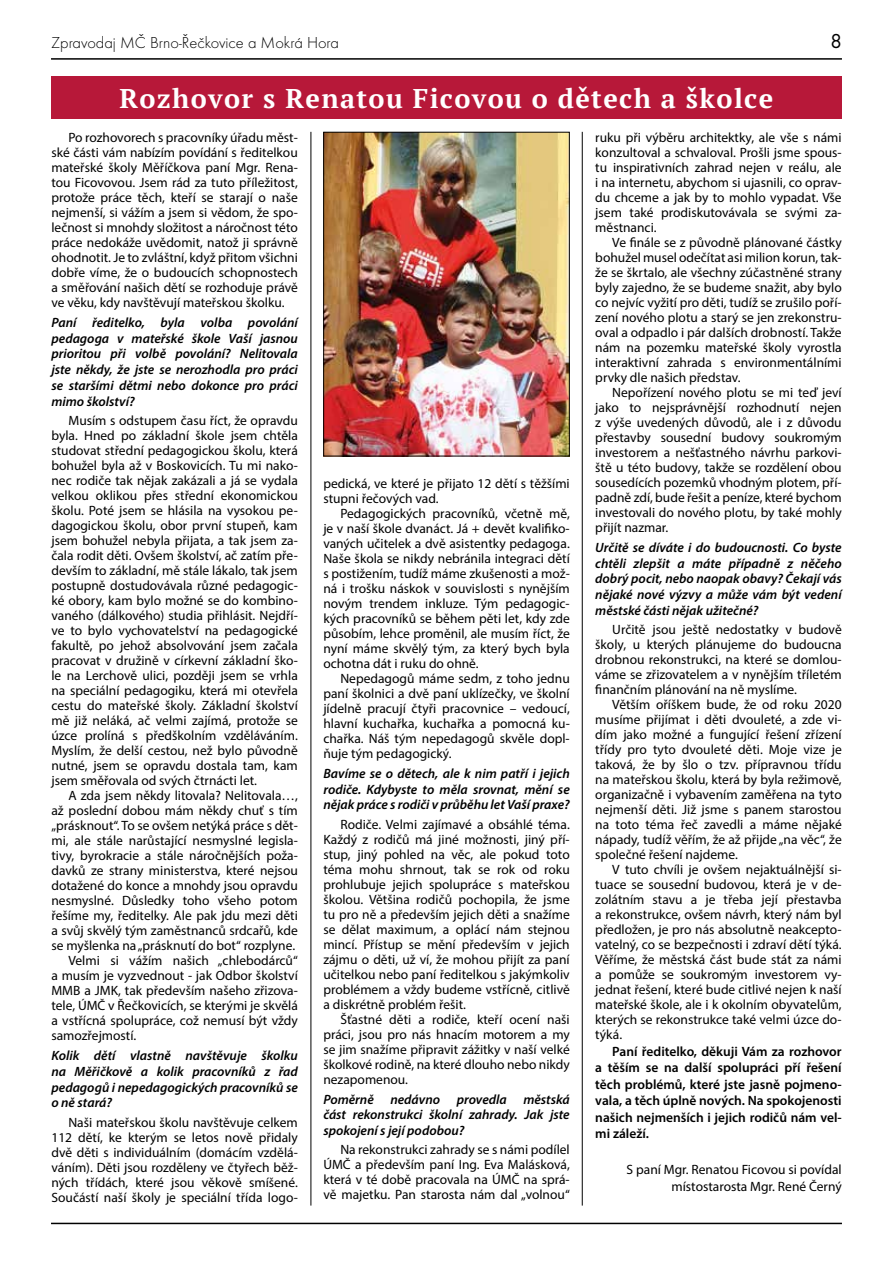
<style>
.page{position:relative;width:893px;height:1263px;background:#fff}
.page>*{position:absolute;margin:0;border:0;box-sizing:border-box;transform-origin:0 0}
.t1{font:700 27px "PT Serif";letter-spacing:.05em;color:#fff}
.t2{font:21px "Futura TOT";color:#000}
.t3{font:16.5px "Futura TOT Ligh";color:#000}
.t4{font:13.5px/15px "Myriad Pro";color:#000;text-align:justify}
.t5{font:italic 600 13.5px/15.8px "Myriad Pro";color:#000;text-align:justify}
.t6{font:600 13.5px/16.5px "Myriad Pro";color:#000;text-align:justify}
</style>
<div class="page">
<hr style="left:51px;top:58px;width:791px;height:2px;background:#000">
<hr style="left:51px;top:1223px;width:791px;height:1px;background:#000">
<hr style="left:311px;top:132px;width:1px;height:1073px;background:#000">
<hr style="left:582px;top:132px;width:1px;height:1073px;background:#000">
<div style="left:51px;top:77px;width:790px;height:42px;background:#b71839"></div>
<img style="left:325px;top:134px;width:243px;height:320px">
<div style="left:323px;top:132px;width:247px;height:324px;border:1px solid #000"></div>
<p class="t3" style="left:51px;top:33px;width:289px">Zpravodaj MČ Brno-Řečkovice a Mokrá Hora</p>
<h2 class="t2" style="left:830px;top:28px;width:13px">8</h2>
<h1 class="t1" style="left:119px;top:81px;width:655px">Rozhovor s Renatou Ficovou o dětech a školce</h1>
<p class="t4" style="left:51px;top:130px;width:248px;text-indent:17px">Po rozhovorech s pracovníky úřadu měst&shy;ské části vám nabízím povídání s ředitelkou mateřské školy Měříčkova paní Mgr. Rena&shy;tou Ficovovou. Jsem rád za tuto příležitost, protože práce těch, kteří se starají o naše nejmenší, si vážím a jsem si vědom, že spo&shy;lečnost si mnohdy složitost a náročnost této práce nedokáže uvědomit, natož ji správně ohodnotit. Je to zvláštní, když přitom všichni dobře víme, že o budoucích schopnostech a směřování našich dětí se rozhoduje právě ve věku, kdy navštěvují mateřskou školku.</p>
<p class="t5" style="left:51px;top:314px;width:248px">Paní ředitelko, byla volba povolání pedagoga v mateřské škole Vaší jasnou prioritou při volbě povolání? Nelitovala jste někdy, že jste se nerozhodla pro práci se staršími dětmi nebo dokonce pro práci mimo školství?</p>
<p class="t4" style="left:51px;top:413px;width:248px;text-indent:17px">Musím s odstupem času říct, že opravdu byla. Hned po základní škole jsem chtěla studovat střední pedagogickou školu, která bohužel byla až v Boskovicích. Tu mi nako&shy;nec rodiče tak nějak zakázali a já se vydala velkou oklikou přes střední ekonomickou školu. Poté jsem se hlásila na vysokou pe&shy;dagogickou školu, obor první stupeň, kam jsem bohužel nebyla přijata, a tak jsem za&shy;čala rodit děti. Ovšem školství, ač zatím pře&shy;devším to základní, mě stále lákalo, tak jsem postupně dostudovávala různé pedagogic&shy;ké obory, kam bylo možné se do kombino&shy;vaného (dálkového) studia přihlásit. Nejdří&shy;ve to bylo vychovatelství na pedagogické fakultě, po jehož absolvování jsem začala pracovat v družině v církevní základní ško&shy;le na Lerchově ulici, později jsem se vrhla na speciální pedagogiku, která mi otevřela cestu do mateřské školy. Základní školství mě již neláká, ač velmi zajímá, protože se úzce prolíná s předškolním vzděláváním.<br>Myslím, že delší cestou, než bylo původně nutné, jsem se opravdu dostala tam, kam jsem směřovala od svých čtrnácti let.</p>
<p class="t4" style="left:68px;top:788px;width:231px">A zda jsem někdy litovala? Nelitovala…,</p>
<p class="t4" style="left:51px;top:803px;width:248px">až poslední dobou mám někdy chuť s tím</p>
<p class="t4" style="left:51px;top:818px;width:248px">„prásknout“. To se ovšem netýká práce s dět-</p>
<p class="t4" style="left:51px;top:833px;width:248px">mi, ale stále narůstající nesmyslné legisla-</p>
<p class="t4" style="left:51px;top:848px;width:248px">tivy, byrokracie a stále náročnějších poža-</p>
<p class="t4" style="left:51px;top:863px;width:248px">davků ze strany ministerstva, které nejsou</p>
<p class="t4" style="left:51px;top:878px;width:248px">dotažené do konce a mnohdy jsou opravdu</p>
<p class="t4" style="left:51px;top:893px;width:248px">nesmyslné. Důsledky toho všeho potom</p>
<p class="t4" style="left:51px;top:908px;width:248px">řešíme my, ředitelky. Ale pak jdu mezi děti</p>
<p class="t4" style="left:51px;top:923px;width:248px">a svůj skvělý tým zaměstnanců srdcařů, kde</p>
<p class="t4" style="left:51px;top:938px;width:245px">se myšlenka na „prásknutí do bot“ rozplyne.</p>
<p class="t4" style="left:68px;top:953px;width:231px">Velmi si vážím našich „chlebodárců“</p>
<p class="t4" style="left:51px;top:968px;width:248px">a musím je vyzvednout - jak Odbor školství</p>
<p class="t4" style="left:51px;top:983px;width:248px">MMB a JMK, tak především našeho zřizova-</p>
<p class="t4" style="left:51px;top:998px;width:248px">tele, ÚMČ v Řečkovicích, se kterými je skvělá</p>
<p class="t4" style="left:51px;top:1013px;width:248px">a vstřícná spolupráce, což nemusí být vždy</p>
<p class="t4" style="left:51px;top:1028px;width:86px">samozřejmostí.</p>
<p class="t5" style="left:51px;top:1047px;width:248px">Kolik dětí vlastně navštěvuje školku na Měřičkově a kolik pracovníků z řad pedagogů i nepedagogických pracovníků se o ně stará?</p>
<p class="t4" style="left:51px;top:1114px;width:248px;text-indent:17px">Naši mateřskou školu navštěvuje celkem 112 dětí, ke kterým se letos nově přidaly dvě děti s individuálním (domácím vzdělá&shy;váním). Děti jsou rozděleny ve čtyřech běž&shy;ných třídách, které jsou věkově smíšené.<br>Součástí naší školy je speciální třída logo-</p>
<p class="t4" style="left:323px;top:475px;width:248px">pedická, ve které je přijato 12 dětí s těžšími stupni řečových vad.</p>
<p class="t4" style="left:323px;top:505px;width:248px;text-indent:17px">Pedagogických pracovníků, včetně mě, je v naší škole dvanáct. Já + devět kvalifiko&shy;vaných učitelek a dvě asistentky pedagoga.<br>Naše škola se nikdy nebránila integraci dětí s postižením, tudíž máme zkušenosti a mož&shy;ná i trošku náskok v souvislosti s nynějším novým trendem inkluze. Tým pedagogic&shy;kých pracovníků se během pěti let, kdy zde působím, lehce proměnil, ale musím říct, že nyní máme skvělý tým, za který bych byla ochotna dát i ruku do ohně.</p>
<p class="t4" style="left:323px;top:670px;width:248px;text-indent:17px">Nepedagogů máme sedm, z toho jednu paní školnici a dvě paní uklízečky, ve školní jídelně pracují čtyři pracovnice – vedoucí, hlavní kuchařka, kuchařka a pomocná ku&shy;chařka. Náš tým nepedagogů skvěle dopl&shy;ňuje tým pedagogický.</p>
<p class="t5" style="left:323px;top:765px;width:248px">Bavíme se o dětech, ale k nim patří i jejich rodiče. Kdybyste to měla srovnat, mění se nějak práce s rodiči v průběhu let Vaší praxe?</p>
<p class="t4" style="left:323px;top:816px;width:248px;text-indent:17px">Rodiče. Velmi zajímavé a obsáhlé téma.<br>Každý z rodičů má jiné možnosti, jiný pří&shy;stup, jiný pohled na věc, ale pokud toto téma mohu shrnout, tak se rok od roku prohlubuje jejich spolupráce s mateřskou školou. Většina rodičů pochopila, že jsme tu pro ně a především jejich děti a snažíme se dělat maximum, a oplácí nám stejnou mincí. Přístup se mění především v jejich zájmu o děti, už ví, že mohou přijít za paní učitelkou nebo paní ředitelkou s jakýmkoliv problémem a vždy budeme vstřícně, citlivě a diskrétně problém řešit.</p>
<p class="t4" style="left:323px;top:1011px;width:248px;text-indent:17px">Šťastné děti a rodiče, kteří ocení naši práci, jsou pro nás hnacím motorem a my se jim snažíme připravit zážitky v naší velké školkové rodině, na které dlouho nebo nikdy nezapomenou.</p>
<p class="t5" style="left:323px;top:1091px;width:248px">Poměrně nedávno provedla městská část rekonstrukci školní zahrady. Jak jste spokojení s její podobou?</p>
<p class="t4" style="left:323px;top:1142px;width:248px;text-indent:17px">Na rekonstrukci zahrady se s námi podílel ÚMČ a především paní Ing. Eva Malásková, která v té době pracovala na ÚMČ na sprá&shy;vě majetku. Pan starosta nám dal „volnou“</p>
<p class="t4" style="left:595px;top:130px;width:248px">ruku při výběru architektky, ale vše s námi konzultoval a schvaloval. Prošli jsme spous&shy;tu inspirativních zahrad nejen v reálu, ale i na internetu, abychom si ujasnili, co oprav&shy;du chceme a jak by to mohlo vypadat. Vše jsem také prodiskutovávala se svými za&shy;městnanci.</p>
<p class="t4" style="left:595px;top:235px;width:248px;text-indent:17px">Ve finále se z původně plánované částky bohužel musel odečítat asi milion korun, tak&shy;že se škrtalo, ale všechny zúčastněné strany byly zajedno, že se budeme snažit, aby bylo co nejvíc vyžití pro děti, tudíž se zrušilo poří&shy;zení nového plotu a starý se jen zrekonstru&shy;oval a odpadlo i pár dalších drobností. Takže nám na pozemku mateřské školy vyrostla interaktivní zahrada s environmentálními prvky dle našich představ.</p>
<p class="t4" style="left:595px;top:385px;width:248px;text-indent:17px">Nepořízení nového plotu se mi teď jeví jako to nejsprávnější rozhodnutí nejen z výše uvedených důvodů, ale i z důvodu přestavby sousední budovy soukromým investorem a nešťastného návrhu parkovi&shy;ště u této budovy, takže se rozdělení obou sousedících pozemků vhodným plotem, pří&shy;padně zdí, bude řešit a peníze, které bychom investovali do nového plotu, by také mohly přijít nazmar.</p>
<p class="t5" style="left:595px;top:539px;width:248px">Určitě se díváte i do budoucnosti. Co byste chtěli zlepšit a máte případně z něčeho dobrý pocit, nebo naopak obavy? Čekají vás nějaké nové výzvy a může vám být vedení městské části nějak užitečné?</p>
<p class="t4" style="left:595px;top:622px;width:248px;text-indent:17px">Určitě jsou ještě nedostatky v budově školy, u kterých plánujeme do budoucna drobnou rekonstrukci, na které se domlou&shy;váme se zřizovatelem a v nynějším tříletém finančním plánování na ně myslíme.</p>
<p class="t4" style="left:595px;top:697px;width:248px;text-indent:17px">Větším oříškem bude, že od roku 2020 musíme přijímat i děti dvouleté, a zde vi&shy;dím jako možné a fungující řešení zřízení třídy pro tyto dvouleté děti. Moje vize je taková, že by šlo o tzv. přípravnou třídu na mateřskou školu, která by byla režimově, organizačně i vybavením zaměřena na tyto nejmenší děti. Již jsme s panem starostou na toto téma řeč zavedli a máme nějaké nápady, tudíž věřím, že až přijde „na věc“, že společné řešení najdeme.</p>
<p class="t4" style="left:595px;top:862px;width:248px;text-indent:17px">V tuto chvíli je ovšem nejaktuálnější si&shy;tuace se sousední budovou, která je v de&shy;zolátním stavu a je třeba její přestavba a rekonstrukce, ovšem návrh, který nám byl předložen, je pro nás absolutně neakcepto&shy;vatelný, co se bezpečnosti i zdraví dětí týká.<br>Věříme, že městská část bude stát za námi a pomůže se soukromým investorem vy&shy;jednat řešení, které bude citlivé nejen k naší mateřské škole, ale i k okolním obyvatelům, kterých se rekonstrukce také velmi úzce do&shy;týká.</p>
<p class="t6" style="left:595px;top:1042px;width:248px;text-indent:17px">Paní ředitelko, děkuji Vám za rozhovor a těším se na další spolupráci pří řešení těch problémů, které jste jasně pojmeno&shy;vala, a těch úplně nových. Na spokojenosti našich nejmenších i jejich rodičů nám vel&shy;mi záleží.</p>
<p class="t4" style="left:627px;top:1161px;width:217px;line-height:16.5px;text-align:right">S paní Mgr. Renatou Ficovou si povídal místostarosta Mgr. René Černý</p>
</div>
